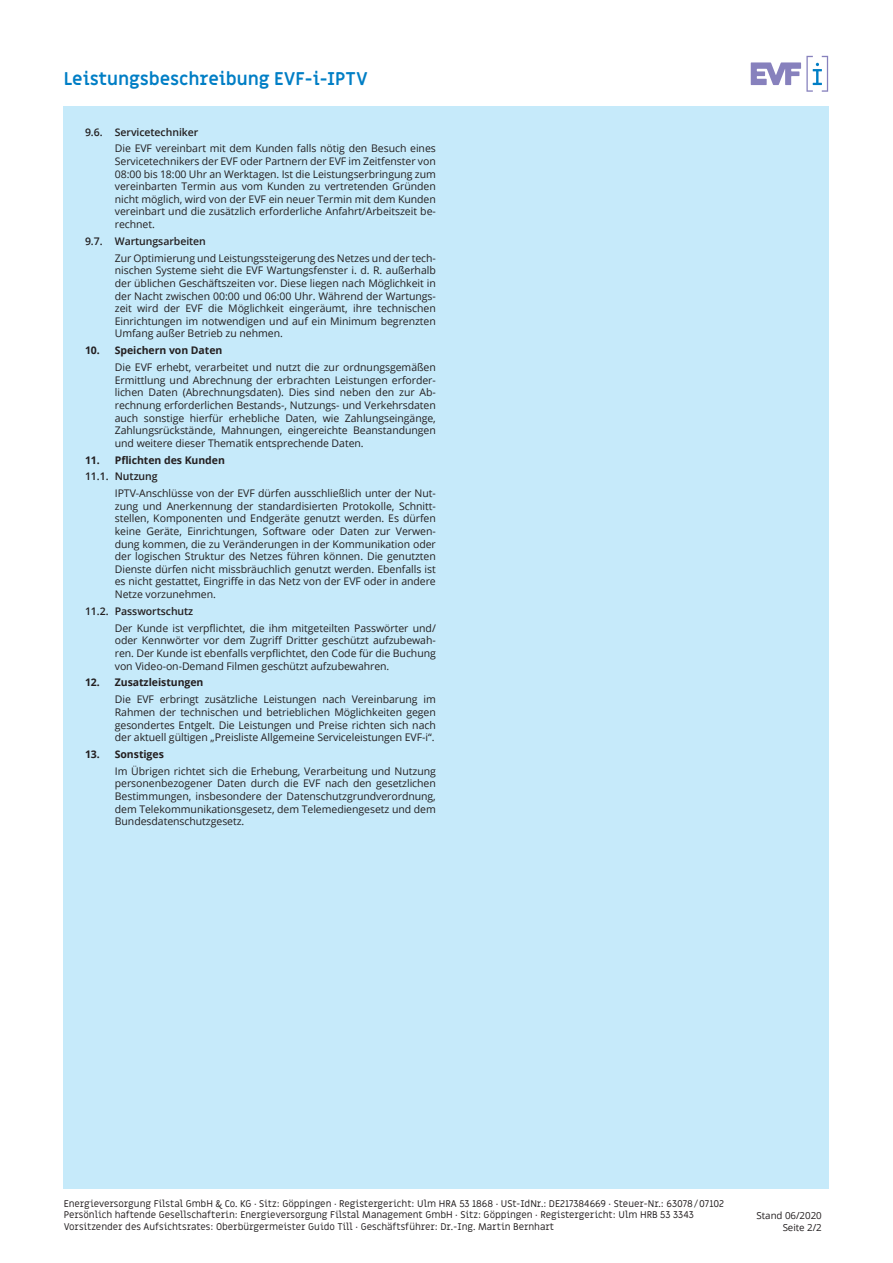
<style>
.page{position:relative;width:893px;height:1263px;background:#fff}
.page>*{position:absolute;margin:0;border:0;box-sizing:border-box;transform-origin:0 0}
.t1{font:700 18px "Miriam Libre";letter-spacing:-.005em;color:#007ec5}
.Fließtext_Ebene_2{font:10.5px/12.6px "Open Sans";letter-spacing:-.005em;color:#231f20;text-align:justify}
.t2{font:700 10.5px "Open Sans";letter-spacing:-.005em;color:#231f20}
.t3{font:600 10.5px "Open Sans";letter-spacing:-.005em;color:#231f20}
.t4{font:9.75px/11.7px "Miriam Libre";letter-spacing:-.005em;color:#231f20}
.t5{font:9.75px/11.7px "Open Sans";letter-spacing:-.005em;color:#231f20;text-align:right}
</style>
<div class="page">
<div style="left:64px;top:106px;width:765px;height:1082px;background:#c6eafa"></div>
<svg style="left:751px;top:56px;width:77px;height:36px"></svg>
<h1 class="t1" style="left:64px;top:68px;width:306px">Leistungsbeschreibung EVF-i-IPTV</h1>
<p class="t3" style="left:85px;top:125px;width:115px">9.6. Servicetechniker</p>
<p class="Fließtext_Ebene_2" style="left:115px;top:142px;width:323px">Die EVF vereinbart mit dem Kunden falls nötig den Besuch eines Servicetechnikers der EVF oder Partnern der EVF im Zeitfenster von 08:00 bis 18:00 Uhr an Werktagen. Ist die Leistungserbringung zum vereinbarten Termin aus vom Kunden zu vertretenden Gründen nicht möglich, wird von der EVF ein neuer Termin mit dem Kunden vereinbart und die zusätzlich erforderliche Anfahrt/Arbeitszeit be&shy;rechnet.</p>
<p class="t3" style="left:85px;top:234px;width:122px">9.7. Wartungsarbeiten</p>
<p class="Fließtext_Ebene_2" style="left:115px;top:251px;width:323px">Zur Optimierung und Leistungssteigerung des Netzes und der tech&shy;nischen Systeme sieht die EVF Wartungsfenster i. d. R. außerhalb der üblichen Geschäftszeiten vor. Diese liegen nach Möglichkeit in der Nacht zwischen 00:00 und 06:00 Uhr. Während der Wartungs&shy;zeit wird der EVF die Möglichkeit eingeräumt, ihre technischen Einrichtungen im notwendigen und auf ein Minimum begrenzten Umfang außer Betrieb zu nehmen.</p>
<p class="t2" style="left:85px;top:343px;width:139px">10. Speichern von Daten</p>
<p class="Fließtext_Ebene_2" style="left:115px;top:361px;width:323px">Die EVF erhebt, verarbeitet und nutzt die zur ordnungsgemäßen Ermittlung und Abrechnung der erbrachten Leistungen erforder&shy;lichen Daten (Abrechnungsdaten). Dies sind neben den zur Ab&shy;rechnung erforderlichen Bestands-, Nutzungs- und Verkehrsdaten auch sonstige hierfür erhebliche Daten, wie Zahlungseingänge, Zahlungsrückstände, Mahnungen, eingereichte Beanstandungen und weitere dieser Thematik entsprechende Daten.</p>
<p class="t2" style="left:85px;top:452px;width:141px">11. Pflichten des Kunden</p>
<p class="t3" style="left:85px;top:469px;width:74px">11.1. Nutzung</p>
<p class="Fließtext_Ebene_2" style="left:115px;top:487px;width:323px">IPTV-Anschlüsse von der EVF dürfen ausschließlich unter der Nut&shy;zung und Anerkennung der standardisierten Protokolle, Schnitt&shy;stellen, Komponenten und Endgeräte genutzt werden. Es dürfen keine Geräte, Einrichtungen, Software oder Daten zur Verwen&shy;dung kommen, die zu Veränderungen in der Kommunikation oder der logischen Struktur des Netzes führen können. Die genutzten Dienste dürfen nicht missbräuchlich genutzt werden. Ebenfalls ist es nicht gestattet, Eingriffe in das Netz von der EVF oder in andere Netze vorzunehmen.</p>
<p class="t3" style="left:85px;top:604px;width:110px">11.2. Passwortschutz</p>
<p class="Fließtext_Ebene_2" style="left:115px;top:621px;width:323px">Der Kunde ist verpflichtet, die ihm mitgeteilten Passwörter und/ oder Kennwörter vor dem Zugriff Dritter geschützt aufzubewah&shy;ren. Der Kunde ist ebenfalls verpflichtet, den Code für die Buchung von Video-on-Demand Filmen geschützt aufzubewahren.</p>
<p class="t2" style="left:85px;top:675px;width:120px">12. Zusatzleistungen</p>
<p class="Fließtext_Ebene_2" style="left:115px;top:693px;width:323px">Die EVF erbringt zusätzliche Leistungen nach Vereinbarung im Rahmen der technischen und betrieblichen Möglichkeiten gegen gesondertes Entgelt. Die Leistungen und Preise richten sich nach der aktuell gültigen „Preisliste Allgemeine Serviceleistungen EVF‑i“.</p>
<p class="t2" style="left:85px;top:747px;width:80px">13. Sonstiges</p>
<p class="Fließtext_Ebene_2" style="left:115px;top:764px;width:323px">Im Übrigen richtet sich die Erhebung, Verarbeitung und Nutzung personenbezogener Daten durch die EVF nach den gesetzlichen Bestimmungen, insbesondere der Datenschutzgrundverordnung, dem Telekommunikationsgesetz, dem Telemediengesetz und dem Bundesdatenschutzgesetz.</p>
<p class="t4" style="left:64px;top:1198px;width:662px">Energieversorgung Filstal GmbH &amp; Co. KG · Sitz: Göppingen · Registergericht: Ulm HRA 53 1868 · USt-IdNr.: DE217384669 · Steuer-Nr.: 63078/07102<br>Persönlich haftende Gesellschafterin: Energieversorgung Filstal Management GmbH · Sitz: Göppingen · Registergericht: Ulm HRB 53 3343<br>Vorsitzender des Aufsichtsrates: Oberbürgermeister Guido Till · Geschäftsführer: Dr.-Ing. Martin Bernhart</p>
<p class="t5" style="left:757px;top:1209px;width:67px">Stand 06/2020<br>Seite 2/2</p>
</div>
